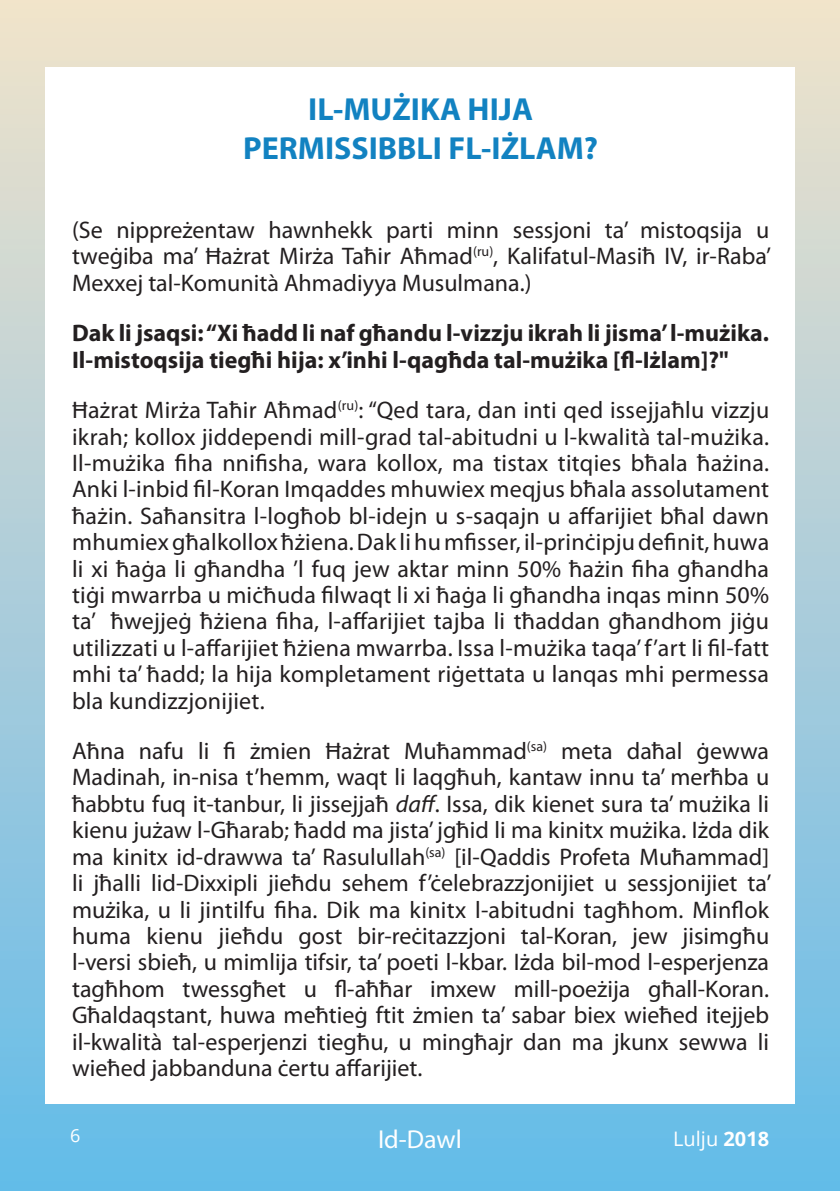
<style>
.page{position:relative;width:840px;height:1191px;background:#fff}
.page>*{position:absolute;margin:0;border:0;box-sizing:border-box;transform-origin:0 0}
.t1{font:700 32px/38.4px "Myriad Pro";color:#1282c1;text-align:center}
.t2{font:26px "Myriad Pro";color:#fff}
.t3{font:24px/26.4px "Myriad Pro";color:#231f20;text-align:justify}
.t4{font:700 24px/26.4px "Myriad Pro";color:#231f20}
.t5{font:20px "Open Sans";color:#fff}
.t6{font:18px "Open Sans";color:#fff}
.s1{font-style:italic}
.s2{font-weight:700}
</style>
<div class="page">
<img style="left:0;top:0;width:840px;height:1191px">
<div style="left:45px;top:68px;width:749px;height:1036px;background:#fff"></div>
<h1 class="t1" style="left:243px;top:89px;width:356px">IL-MUŻIKA HIJA<br>PERMISSIBBLI FL-IŻLAM?</h1>
<p class="t3" style="left:72px;top:216px;width:700px">(Se nippreżentaw hawnhekk parti minn sessjoni ta’ mistoqsija u tweġiba ma’ Ħażrat Mirża Taħir Aħmad<sup>(ru)</sup>, Kalifatul-Masiħ IV, ir-Raba’ Mexxej tal-Komunità Ahmadiyya Musulmana.)</p>
<p class="t4" style="left:72px;top:319px;width:698px">Dak li jsaqsi: “Xi ħadd li naf għandu l-vizzju ikrah li jisma’ l-mużika.<br>Il-mistoqsija tiegħi hija: x’inhi l-qagħda tal-mużika [fl-Iżlam]?"</p>
<p class="t3" style="left:72px;top:396px;width:698px">Ħażrat Mirża Taħir Aħmad<sup>(ru)</sup>: “Qed tara, dan inti qed issejjaħlu vizzju ikrah; kollox jiddependi mill-grad tal-abitudni u l-kwalità tal-mużika.<br>Il-mużika fiha nnifisha, wara kollox, ma tistax titqies bħala ħażina.<br>Anki l-inbid fil-Koran Imqaddes mhuwiex meqjus bħala assolutament ħażin. Saħansitra l-logħob bl-idejn u s-saqajn u affarijiet bħal dawn mhumiex għalkollox ħżiena. Dak li hu mfisser, il-prinċipju definit, huwa li xi ħaġa li għandha ’l fuq jew aktar minn 50% ħażin fiha għandha tiġi mwarrba u miċħuda filwaqt li xi ħaġa li għandha inqas minn 50% ta’ ħwejjeġ ħżiena fiha, l-affarijiet tajba li tħaddan għandhom jiġu utilizzati u l-affarijiet ħżiena mwarrba. Issa l-mużika taqa’ f’art li fil-fatt mhi ta’ ħadd; la hija kompletament riġettata u lanqas mhi permessa bla kundizzjonijiet.</p>
<p class="t3" style="left:72px;top:737px;width:700px">Aħna nafu li fi żmien Ħażrat Muħammad<sup>(sa)</sup> meta daħal ġewwa Madinah, in-nisa t’hemm, waqt li laqgħuh, kantaw innu ta’ merħba u ħabbtu fuq it-tanbur, li jissejjaħ <span class="s1">daff</span>. Issa, dik kienet sura ta’ mużika li kienu jużaw l-Għarab; ħadd ma jista’ jgħid li ma kinitx mużika. Iżda dik ma kinitx id-drawwa ta’ Rasulullah<sup>(sa)</sup> [il-Qaddis Profeta Muħammad] li jħalli lid-Dixxipli jieħdu sehem f’ċelebrazzjonijiet u sessjonijiet ta’ mużika, u li jintilfu fiha. Dik ma kinitx l-abitudni tagħhom. Minflok huma kienu jieħdu gost bir-reċitazzjoni tal-Koran, jew jisimgħu l-versi sbieħ, u mimlija tifsir, ta’ poeti l-kbar. Iżda bil-mod l-esperjenza tagħhom twessgħet u fl-aħħar imxew mill-poeżija għall-Koran.<br>Għaldaqstant, huwa meħtieġ ftit żmien ta’ sabar biex wieħed itejjeb il-kwalità tal-esperjenzi tiegħu, u mingħajr dan ma jkunx sewwa li wieħed jabbanduna ċertu affarijiet.</p>
<p class="t6" style="left:70px;top:1123px;width:12px">6</p>
<p class="t2" style="left:378px;top:1123px;width:85px">Id-Dawl</p>
<p class="t5" style="left:672px;top:1125px;width:97px">Lulju <span class="s2">2018</span></p>
</div>
